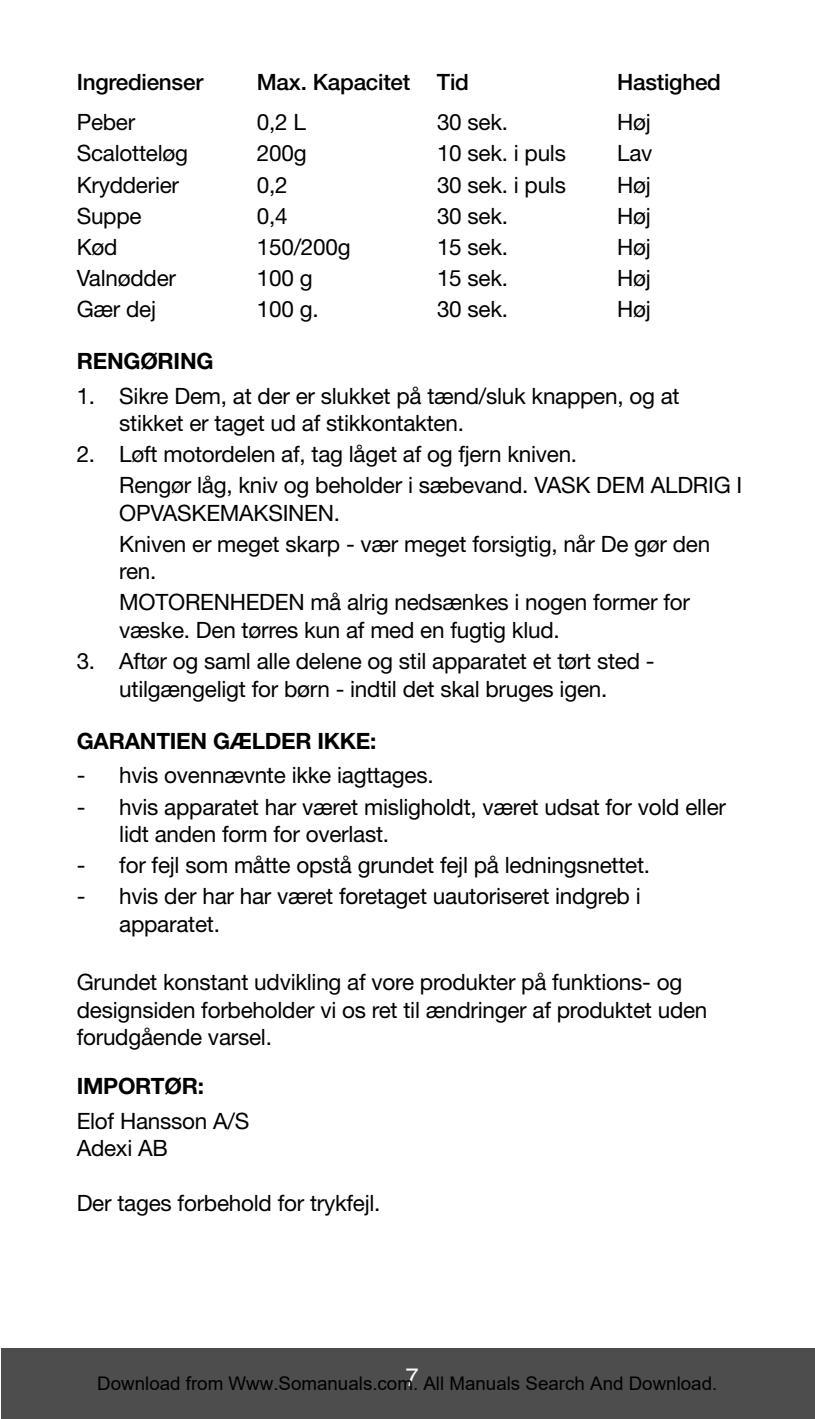
<style>
.page{position:relative;width:815px;height:1419px;background:#fff}
.page>*{position:absolute;margin:0;border:0;box-sizing:border-box;transform-origin:0 0}
.t1{font:25px "Helvetica Neue";color:#fff}
.t2{font:22.5px/27.5px "Helvetica Neue";letter-spacing:-.01em;color:#000}
.t3{font:700 22.5px "Helvetica Neue";letter-spacing:-.01em;color:#000}
.t4{font:500 22.5px "Helvetica Neue";letter-spacing:-.01em;color:#000}
.t5{font:18.75px "Arial";color:#000}
</style>
<div class="page">
<div style="left:1px;top:1348px;width:813px;height:70px;background:#4d4d4d"></div>
<p class="t4" style="left:77px;top:74px;width:128px">Ingredienser</p>
<p class="t4" style="left:257px;top:74px;width:213px">Max. Kapacitet Tid</p>
<p class="t4" style="left:617px;top:74px;width:105px">Hastighed</p>
<p class="t2" style="left:77px;top:111px;width:60px">Peber</p>
<p class="t2" style="left:257px;top:111px;width:51px">0,2 L</p>
<p class="t2" style="left:437px;top:111px;width:73px">30 sek.</p>
<p class="t2" style="left:617px;top:111px;width:35px">Høj</p>
<p class="t2" style="left:77px;top:142px;width:113px">Scalotteløg</p>
<p class="t2" style="left:257px;top:142px;width:51px">200g</p>
<p class="t2" style="left:437px;top:142px;width:130px">10 sek. i puls</p>
<p class="t2" style="left:617px;top:142px;width:37px">Lav</p>
<p class="t2" style="left:77px;top:173px;width:104px">Krydderier</p>
<p class="t2" style="left:257px;top:173px;width:32px">0,2</p>
<p class="t2" style="left:437px;top:173px;width:130px">30 sek. i puls</p>
<p class="t2" style="left:617px;top:173px;width:35px">Høj</p>
<p class="t2" style="left:77px;top:204px;width:66px">Suppe</p>
<p class="t2" style="left:257px;top:204px;width:32px">0,4</p>
<p class="t2" style="left:437px;top:204px;width:73px">30 sek.</p>
<p class="t2" style="left:617px;top:204px;width:35px">Høj</p>
<p class="t2" style="left:77px;top:235px;width:42px">Kød</p>
<p class="t2" style="left:257px;top:235px;width:95px">150/200g</p>
<p class="t2" style="left:437px;top:235px;width:73px">15 sek.</p>
<p class="t2" style="left:617px;top:235px;width:35px">Høj</p>
<p class="t2" style="left:77px;top:266px;width:101px">Valnødder</p>
<p class="t2" style="left:257px;top:266px;width:57px">100 g</p>
<p class="t2" style="left:437px;top:266px;width:73px">15 sek.</p>
<p class="t2" style="left:617px;top:266px;width:35px">Høj</p>
<p class="t2" style="left:77px;top:297px;width:81px">Gær dej</p>
<p class="t2" style="left:257px;top:297px;width:63px">100 g.</p>
<p class="t2" style="left:437px;top:297px;width:73px">30 sek.</p>
<p class="t2" style="left:617px;top:297px;width:35px">Høj</p>
<p class="t3" style="left:77px;top:353px;width:138px">RENGØRING</p>
<p class="t2" style="left:119px;top:384px;width:562px;text-indent:-43px">1. Sikre Dem, at der er slukket på tænd/sluk knappen, og at stikket er taget ud af stikkontakten.</p>
<p class="t2" style="left:119px;top:441px;width:624px;line-height:31px;text-indent:-43px">2. Løft motordelen af, tag låget af og fjern kniven.<br>Rengør låg, kniv og beholder i sæbevand. VASK DEM ALDRIG I</p>
<p class="t2" style="left:119px;top:499px;width:592px;line-height:31px">OPVASKEMAKSINEN.<br>Kniven er meget skarp - vær meget forsigtig, når De gør den</p>
<p class="t2" style="left:119px;top:558px;width:572px;line-height:31px">ren.<br>MOTORENHEDEN må alrig nedsænkes i nogen former for</p>
<p class="t2" style="left:119px;top:618px;width:442px">væske. Den tørres kun af med en fugtig klud.</p>
<p class="t2" style="left:77px;top:649px;width:579px;text-align:center">3. Aftør og saml alle delene og stil apparatet et tørt sted - utilgængeligt for børn - indtil det skal bruges igen.</p>
<p class="t3" style="left:77px;top:732px;width:301px">GARANTIEN GÆLDER IKKE:</p>
<p class="t2" style="left:77px;top:764px;width:358px">- hvis ovennævnte ikke iagttages.</p>
<p class="t2" style="left:119px;top:795px;width:608px;text-indent:-43px">- hvis apparatet har været misligholdt, været udsat for vold eller lidt anden form for overlast.</p>
<p class="t2" style="left:77px;top:853px;width:574px">- for fejl som måtte opstå grundet fejl på ledningsnettet.</p>
<p class="t2" style="left:119px;top:884px;width:523px;text-indent:-43px">- hvis der har har været foretaget uautoriseret indgreb i apparatet.</p>
<p class="t2" style="left:77px;top:970px;width:632px">Grundet konstant udvikling af vore produkter på funktions- og designsiden forbeholder vi os ret til ændringer af produktet uden forudgående varsel.</p>
<p class="t3" style="left:77px;top:1077px;width:129px">IMPORTØR:</p>
<p class="t2" style="left:77px;top:1109px;width:174px">Elof Hansson A/S<br>Adexi AB</p>
<p class="t2" style="left:77px;top:1191px;width:305px">Der tages forbehold for trykfejl.</p>
<p class="t1" style="left:405px;top:1368px;width:15px">7</p>
<p class="t5" style="left:97px;top:1372px;width:621px">Download from Www.Somanuals.com. All Manuals Search And Download.</p>
</div>
